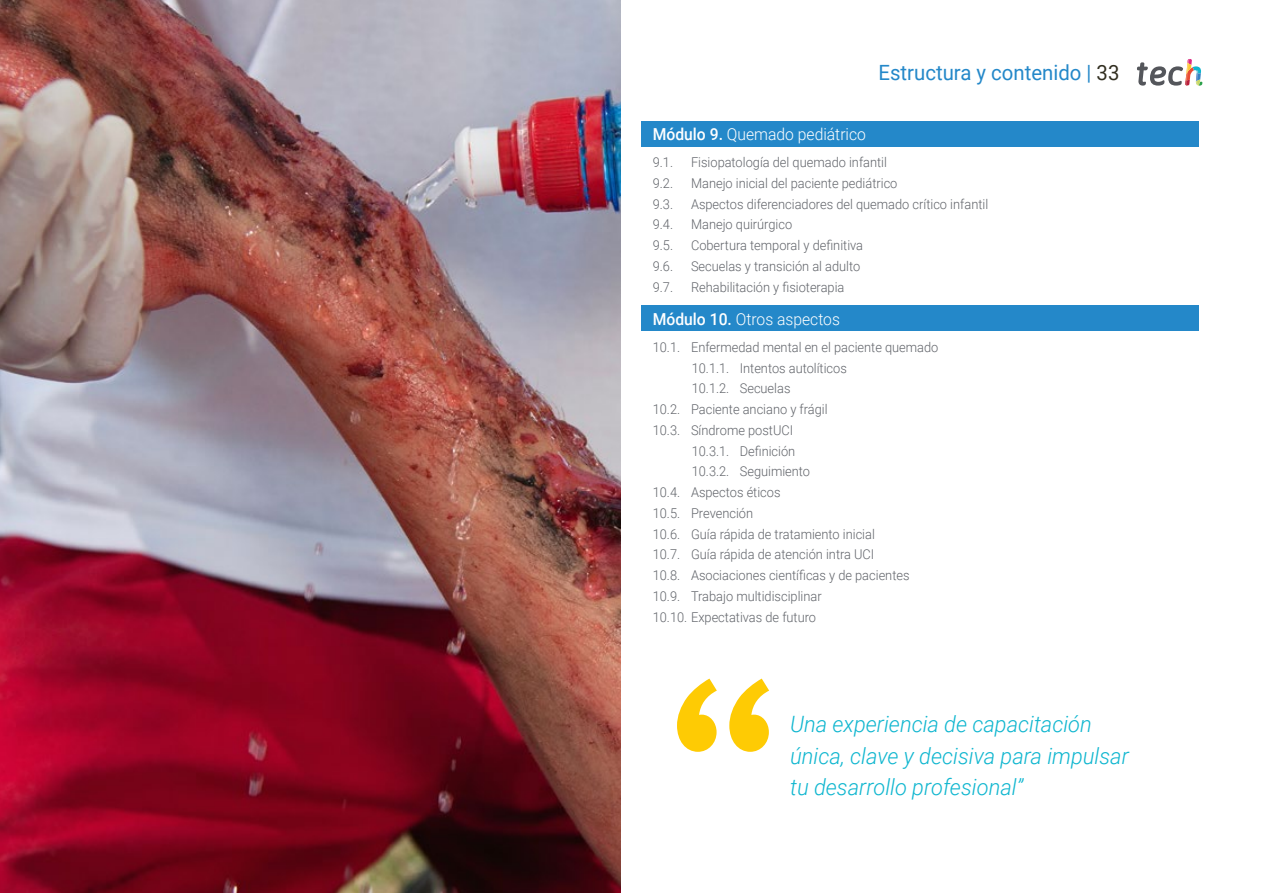
<style>
.page{position:relative;width:1263px;height:893px;background:#fff}
.page>*{position:absolute;margin:0;border:0;box-sizing:border-box;transform-origin:0 0}
.t1{font:italic 300 22.5px/31.5px "Roboto";color:#0fb6cf}
.t2{font:21px "Roboto";color:#2488c9}
.t3{font:300 16.5px "Roboto";color:#fff;scale:.95 1}
.t4{font:300 13.5px "Roboto";color:#61646a;scale:.95 1}
.s1{color:#312e20}
.s2{font-weight:500}
</style>
<div class="page">
<img style="left:0;top:0;width:621px;height:893px">
<div style="left:642px;top:121px;width:557px;height:25px;background:#2488c9"></div>
<div style="left:642px;top:306px;width:557px;height:25px;background:#2488c9"></div>
<svg style="left:677px;top:679px;width:92px;height:73px"></svg>
<svg style="left:1137px;top:59px;width:65px;height:27px"></svg>
<h2 class="t2" style="left:878px;top:57px;width:242px">Estructura y contenido | <span class="s1">33</span></h2>
<p class="t3" style="left:653px;top:123px;width:226px"><span class="s2">Módulo 9.</span> Quemado pediátrico</p>
<p class="t4" style="left:653px;top:153px;width:23px">9.1.</p>
<p class="t4" style="left:691px;top:153px;width:208px">Fisiopatología del quemado infantil</p>
<p class="t4" style="left:653px;top:174px;width:23px">9.2.</p>
<p class="t4" style="left:691px;top:174px;width:219px">Manejo inicial del paciente pediátrico</p>
<p class="t4" style="left:653px;top:194px;width:23px">9.3.</p>
<p class="t4" style="left:691px;top:194px;width:314px">Aspectos diferenciadores del quemado crítico infantil</p>
<p class="t4" style="left:653px;top:215px;width:23px">9.4.</p>
<p class="t4" style="left:691px;top:215px;width:108px">Manejo quirúrgico</p>
<p class="t4" style="left:653px;top:236px;width:23px">9.5.</p>
<p class="t4" style="left:691px;top:236px;width:183px">Cobertura temporal y definitiva</p>
<p class="t4" style="left:653px;top:257px;width:23px">9.6.</p>
<p class="t4" style="left:691px;top:257px;width:180px">Secuelas y transición al adulto</p>
<p class="t4" style="left:653px;top:277px;width:23px">9.7.</p>
<p class="t4" style="left:691px;top:277px;width:163px">Rehabilitación y fisioterapia</p>
<p class="t3" style="left:653px;top:307px;width:199px"><span class="s2">Módulo 10.</span> Otros aspectos</p>
<p class="t4" style="left:653px;top:338px;width:302px">10.1. Enfermedad mental en el paciente quemado</p>
<p class="t4" style="left:692px;top:358px;width:165px">10.1.1. Intentos autolíticos</p>
<p class="t4" style="left:692px;top:379px;width:105px">10.1.2. Secuelas</p>
<p class="t4" style="left:653px;top:400px;width:186px">10.2. Paciente anciano y frágil</p>
<p class="t4" style="left:653px;top:421px;width:149px">10.3. Síndrome postUCI</p>
<p class="t4" style="left:692px;top:441px;width:110px">10.3.1. Definición</p>
<p class="t4" style="left:692px;top:462px;width:126px">10.3.2. Seguimiento</p>
<p class="t4" style="left:653px;top:483px;width:136px">10.4. Aspectos éticos</p>
<p class="t4" style="left:653px;top:504px;width:107px">10.5. Prevención</p>
<p class="t4" style="left:653px;top:524px;width:235px">10.6. Guía rápida de tratamiento inicial</p>
<p class="t4" style="left:653px;top:545px;width:235px">10.7. Guía rápida de atención intra UCI</p>
<p class="t4" style="left:653px;top:566px;width:272px">10.8. Asociaciones científicas y de pacientes</p>
<p class="t4" style="left:653px;top:587px;width:179px">10.9. Trabajo multidisciplinar</p>
<p class="t4" style="left:653px;top:607px;width:173px">10.10. Expectativas de futuro</p>
<h1 class="t1" style="left:790px;top:707px;width:340px">Una experiencia de capacitación única, clave y decisiva para impulsar tu desarrollo profesional”</h1>
</div>
